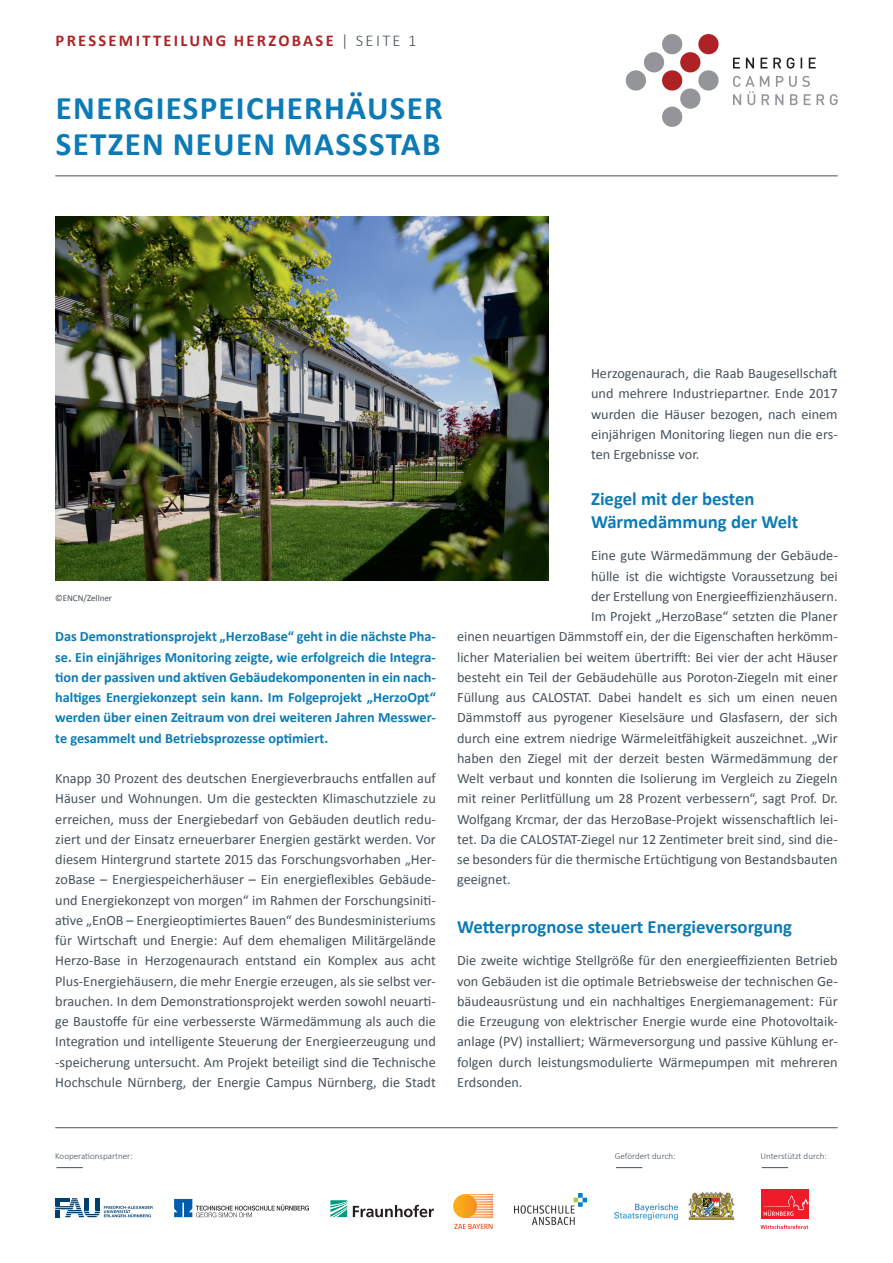
<style>
.page{position:relative;width:893px;height:1263px;background:#fff}
.page>*{position:absolute;margin:0;border:0;box-sizing:border-box;transform-origin:0 0}
.t1{font:700 33px/36px "Calibri";letter-spacing:.04em;color:#0c7bb5}
.t2{font:700 18.75px/23.2px "Calibri";color:#0c7bb5}
.t3{font:700 16.5px "Calibri";letter-spacing:.14em;color:#ae2226}
.t4{font:14.25px/20.2px "Calibri";color:#455259;text-align:justify}
.t5{font:700 14.25px/20.2px "Calibri";color:#0c7bb5;text-align:justify}
.t6{font:300 9px "Calibri";color:#455259}
.t7{font:9px "Calibri";color:#455259}
.s1{font-weight:300;color:#455259}
</style>
<div class="page">
<svg style="left:625px;top:34px;width:94px;height:93px"></svg>
<svg style="left:733px;top:58px;width:83px;height:11px"></svg>
<svg style="left:733px;top:76px;width:105px;height:29px"></svg>
<hr style="left:55px;top:1127px;width:783px;height:1px;background:#455259">
<hr style="left:55px;top:176px;width:783px;height:1px;background:#455259">
<img style="left:55px;top:216px;width:494px;height:364px">
<svg style="left:762px;top:1167px;width:26px;height:1px"></svg>
<svg style="left:57px;top:1167px;width:26px;height:1px"></svg>
<svg style="left:616px;top:1167px;width:26px;height:1px"></svg>
<img style="left:614px;top:1192px;width:120px;height:29px">
<svg style="left:55px;top:1198px;width:98px;height:19px"></svg>
<svg style="left:174px;top:1199px;width:135px;height:18px"></svg>
<img style="left:453px;top:1194px;width:40px;height:24px">
<svg style="left:454px;top:1224px;width:39px;height:5px"></svg>
<svg style="left:330px;top:1200px;width:17px;height:17px"></svg>
<svg style="left:353px;top:1205px;width:81px;height:12px"></svg>
<img style="left:514px;top:1193px;width:72px;height:31px">
<svg style="left:760px;top:1225px;width:48px;height:4px"></svg>
<div style="left:761px;top:1189px;width:47px;height:30px;background:#ee1b29"></div>
<svg style="left:764px;top:1195px;width:44px;height:21px"></svg>
<p class="t3" style="left:56px;top:30px;width:362px">PRESSEMITTEILUNG HERZOBASE <span class="s1">| SEITE 1</span></p>
<h1 class="t1" style="left:56px;top:90px;width:388px">ENERGIESPEICHERHÄUSER<br>SETZEN NEUEN MASSSTAB</h1>
<p class="t7" style="left:55px;top:592px;width:58px">©ENCN/Zellner</p>
<p class="t5" style="left:55px;top:626px;width:382px">Das Demonstrationsprojekt „HerzoBase“ geht in die nächste Pha&shy;se. Ein einjähriges Monitoring zeigte, wie erfolgreich die Integra&shy;tion der passiven und aktiven Gebäudekomponenten in ein nach&shy;haltiges Energiekonzept sein kann. Im Folgeprojekt „HerzoOpt“ werden über einen Zeitraum von drei weiteren Jahren Messwer&shy;te gesammelt und Betriebsprozesse optimiert.</p>
<p class="t4" style="left:55px;top:768px;width:382px">Knapp 30 Prozent des deutschen Energieverbrauchs entfallen auf Häuser und Wohnungen. Um die gesteckten Klimaschutzziele zu erreichen, muss der Energiebedarf von Gebäuden deutlich redu&shy;ziert und der Einsatz erneuerbarer Energien gestärkt werden. Vor diesem Hintergrund startete 2015 das Forschungsvorhaben „Her&shy;zoBase – Energiespeicherhäuser – Ein energieflexibles Gebäude&shy;und Energiekonzept von morgen“ im Rahmen der Forschungsiniti&shy;ative „EnOB – Energieoptimiertes Bauen“ des Bundesministeriums für Wirtschaft und Energie: Auf dem ehemaligen Militärgelände Herzo-Base in Herzogenaurach entstand ein Komplex aus acht Plus-Energiehäusern, die mehr Energie erzeugen, als sie selbst ver&shy;brauchen. In dem Demonstrationsprojekt werden sowohl neuarti&shy;ge Baustoffe für eine verbesserste Wärmedämmung als auch die Integration und intelligente Steuerung der Energieerzeugung und -speicherung untersucht. Am Projekt beteiligt sind die Technische Hochschule Nürnberg, der Energie Campus Nürnberg, die Stadt</p>
<p class="t4" style="left:591px;top:363px;width:248px">Herzogenaurach, die Raab Baugesellschaft und mehrere Industriepartner. Ende 2017 wurden die Häuser bezogen, nach einem einjährigen Monitoring liegen nun die ers&shy;ten Ergebnisse vor.</p>
<h2 class="t2" style="left:591px;top:487px;width:209px">Ziegel mit der besten<br>Wärmedämmung der Welt</h2>
<p class="t4" style="left:591px;top:545px;width:248px">Eine gute Wärmedämmung der Gebäude-</p>
<p class="t4" style="left:591px;top:566px;width:248px">hülle ist die wichtigste Voraussetzung bei</p>
<p class="t4" style="left:591px;top:586px;width:248px">der Erstellung von Energieeffizienzhäusern.</p>
<p class="t4" style="left:591px;top:606px;width:248px">Im Projekt „HerzoBase“ setzten die Planer</p>
<p class="t4" style="left:457px;top:626px;width:382px">einen neuartigen Dämmstoff ein, der die Eigenschaften herkömm-</p>
<p class="t4" style="left:457px;top:647px;width:382px">licher Materialien bei weitem übertrifft: Bei vier der acht Häuser</p>
<p class="t4" style="left:457px;top:667px;width:382px">besteht ein Teil der Gebäudehülle aus Poroton-Ziegeln mit einer</p>
<p class="t4" style="left:457px;top:687px;width:382px">Füllung aus CALOSTAT. Dabei handelt es sich um einen neuen</p>
<p class="t4" style="left:457px;top:707px;width:382px">Dämmstoff aus pyrogener Kieselsäure und Glasfasern, der sich</p>
<p class="t4" style="left:457px;top:728px;width:382px">durch eine extrem niedrige Wärmeleitfähigkeit auszeichnet. „Wir</p>
<p class="t4" style="left:457px;top:748px;width:382px">haben den Ziegel mit der derzeit besten Wärmedämmung der</p>
<p class="t4" style="left:457px;top:768px;width:382px">Welt verbaut und konnten die Isolierung im Vergleich zu Ziegeln</p>
<p class="t4" style="left:457px;top:788px;width:382px">mit reiner Perlitfüllung um 28 Prozent verbessern“, sagt Prof. Dr.</p>
<p class="t4" style="left:457px;top:809px;width:382px">Wolfgang Krcmar, der das HerzoBase-Projekt wissenschaftlich lei-</p>
<p class="t4" style="left:457px;top:829px;width:382px">tet. Da die CALOSTAT-Ziegel nur 12 Zentimeter breit sind, sind die-</p>
<p class="t4" style="left:457px;top:849px;width:382px">se besonders für die thermische Ertüchtigung von Bestandsbauten</p>
<p class="t4" style="left:457px;top:869px;width:55px">geeignet.</p>
<h2 class="t2" style="left:457px;top:915px;width:336px">Wetterprognose steuert Energieversorgung</h2>
<p class="t4" style="left:457px;top:950px;width:382px">Die zweite wichtige Stellgröße für den energieeffizienten Betrieb von Gebäuden ist die optimale Betriebsweise der technischen Ge&shy;bäudeausrüstung und ein nachhaltiges Energiemanagement: Für die Erzeugung von elektrischer Energie wurde eine Photovoltaik&shy;anlage (PV) installiert; Wärmeversorgung und passive Kühlung er&shy;folgen durch leistungsmodulierte Wärmepumpen mit mehreren Erdsonden.</p>
<p class="t6" style="left:55px;top:1150px;width:79px">Kooperationspartner:</p>
<p class="t6" style="left:615px;top:1150px;width:62px">Gefördert durch:</p>
<p class="t6" style="left:760px;top:1150px;width:68px">Unterstützt durch:</p>
</div>
